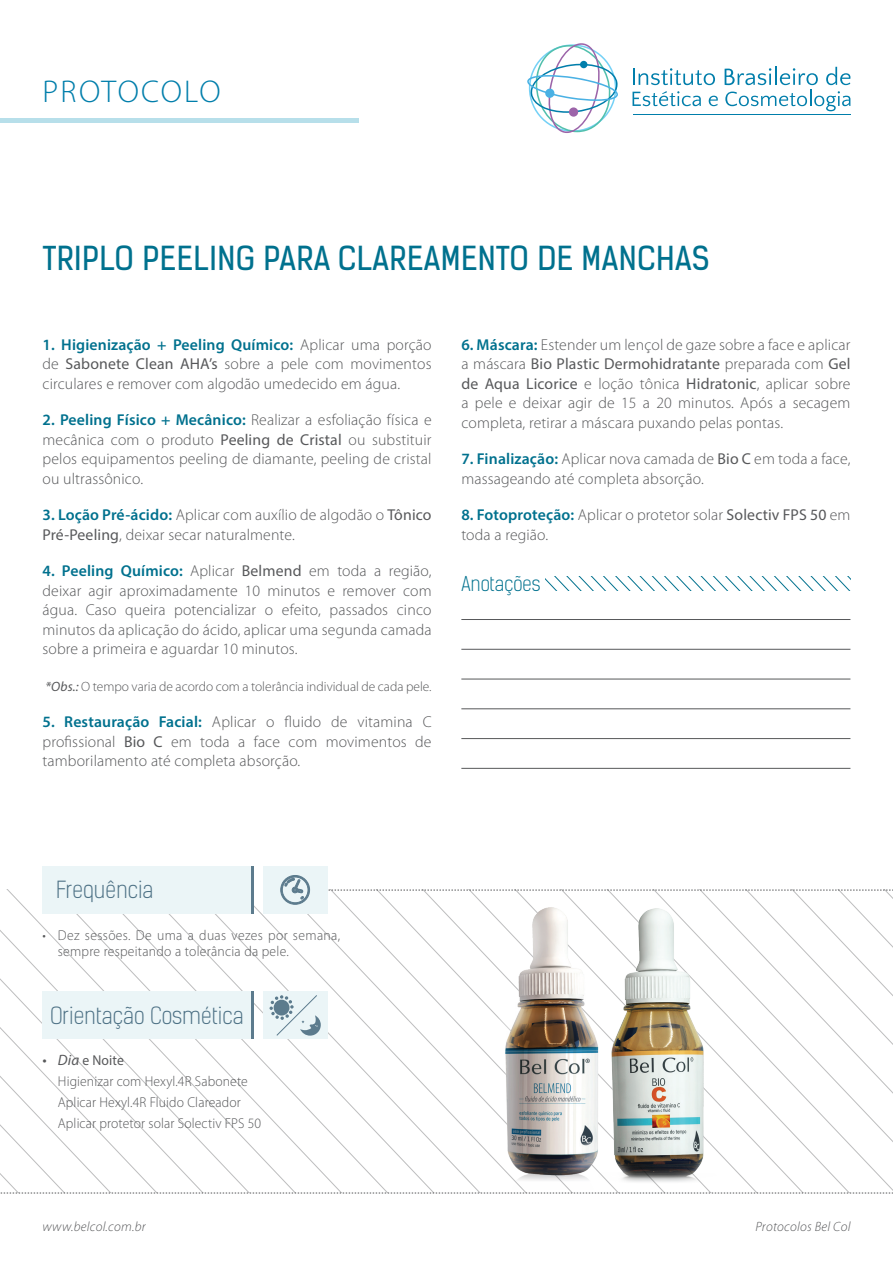
<style>
.page{position:relative;width:893px;height:1263px;background:#fff}
.page>*{position:absolute;margin:0;border:0;box-sizing:border-box;transform-origin:0 0}
.t1{font:300 31.65px "Myriad Pro";letter-spacing:.06em;color:#007eab}
.t2{font:31.5px "Kelson Sans";letter-spacing:.015em;color:#00718e}
.t3{font:300 22.5px "Kelson Sans";color:#4d7185}
.t4{font:300 19.5px "Kelson Sans";color:#00718e}
.t5{font:300 15.75px/19.5px "Myriad Pro";letter-spacing:.01em;color:#57585a;text-align:justify}
.t6{font:300 14.4px/21px "Myriad Pro";letter-spacing:.01em;color:#57585a;scale:.95 1}
.t7{font:300 13.5px "Myriad Pro";color:#57585a}
.t8{font:italic 300 13.5px "Myriad Pro";letter-spacing:.02em;color:#57585a}
.s1{font-weight:600;color:#00718e}
.s2{font-weight:400}
.s3{font-weight:400;font-style:italic}
.s4{font-weight:400;font-style:italic;font-size:15px}
</style>
<div class="page">
<svg style="left:527px;top:43px;width:91px;height:90px"></svg>
<div style="left:569px;top:107px;width:9px;height:10px;background:#9c64a9;border-radius:50%"></div>
<div style="left:580px;top:61px;width:7px;height:7px;background:#007eab;border-radius:50%"></div>
<svg style="left:633px;top:68px;width:82px;height:17px"></svg>
<svg style="left:632px;top:91px;width:69px;height:15px"></svg>
<svg style="left:709px;top:96px;width:9px;height:10px"></svg>
<svg style="left:725px;top:67px;width:125px;height:44px"></svg>
<hr style="left:633px;top:115px;width:217px;height:1px;background:#007eab">
<hr style="left:0;top:118px;width:359px;height:4px;background:#b7dfea">
<svg style="left:0;top:890px;width:893px;height:303px"></svg>
<svg style="left:0;top:1193px;width:893px;height:1px"></svg>
<div style="left:43px;top:992px;width:208px;height:47px;background:#ebf5f7"></div>
<hr style="left:251px;top:992px;width:3px;height:47px;background:#5c7b8d">
<div style="left:263px;top:992px;width:65px;height:47px;background:#ebf5f7"></div>
<svg style="left:270px;top:995px;width:51px;height:41px"></svg>
<div style="left:43px;top:866px;width:208px;height:47px;background:#ebf5f7"></div>
<hr style="left:251px;top:866px;width:3px;height:47px;background:#5c7b8d">
<div style="left:263px;top:866px;width:65px;height:47px;background:#ebf5f7"></div>
<svg style="left:280px;top:875px;width:613px;height:30px"></svg>
<hr style="left:461px;top:619px;width:389px;height:1px;background:#57585a">
<hr style="left:461px;top:649px;width:389px;height:1px;background:#57585a">
<hr style="left:461px;top:679px;width:389px;height:1px;background:#57585a">
<hr style="left:461px;top:708px;width:389px;height:1px;background:#57585a">
<hr style="left:461px;top:738px;width:389px;height:1px;background:#57585a">
<hr style="left:461px;top:768px;width:389px;height:1px;background:#57585a">
<svg style="left:546px;top:576px;width:304px;height:15px"></svg>
<img style="left:607px;top:909px;width:110px;height:276px">
<img style="left:497px;top:893px;width:110px;height:266px">
<img style="left:497px;top:1159px;width:110px;height:30px">
<h1 class="t1" style="left:43px;top:74px;width:180px">PROTOCOLO</h1>
<h2 class="t2" style="left:43px;top:239px;width:668px">TRIPLO PEELING PARA CLAREAMENTO DE MANCHAS</h2>
<p class="t5" style="left:43px;top:335px;width:391px"><span class="s1">1. Higienização + Peeling Químico:</span> Aplicar uma porção de <span class="s2">Sabonete Clean AHA’s</span> sobre a pele com movimentos circulares e remover com algodão umedecido em água.</p>
<p class="t5" style="left:43px;top:410px;width:391px"><span class="s1">2. Peeling Físico + Mecânico:</span> Realizar a esfoliação física e mecânica com o produto <span class="s2">Peeling de Cristal</span> ou substituir pelos equipamentos peeling de diamante, peeling de cristal ou ultrassônico.</p>
<p class="t5" style="left:43px;top:505px;width:391px"><span class="s1">3. Loção Pré-ácido:</span> Aplicar com auxílio de algodão o <span class="s2">Tônico<br>Pré-Peeling</span>, deixar secar naturalmente.</p>
<p class="t5" style="left:43px;top:561px;width:391px"><span class="s1">4. Peeling Químico:</span> Aplicar <span class="s2">Belmend</span> em toda a região, deixar agir aproximadamente 10 minutos e remover com água. Caso queira potencializar o efeito, passados cinco minutos da aplicação do ácido, aplicar uma segunda camada sobre a primeira e aguardar 10 minutos.</p>
<p class="t7" style="left:46px;top:679px;width:388px"><span class="s3">*Obs.:</span> O tempo varia de acordo com a tolerância individual de cada pele.</p>
<p class="t5" style="left:43px;top:712px;width:391px"><span class="s1">5. Restauração Facial:</span> Aplicar o fluido de vitamina C profissional <span class="s2">Bio C</span> em toda a face com movimentos de tamborilamento até completa absorção.</p>
<p class="t5" style="left:461px;top:335px;width:391px"><span class="s1">6. Máscara:</span> Estender um lençol de gaze sobre a face e aplicar a máscara <span class="s2">Bio Plastic Dermohidratante</span> preparada com <span class="s2">Gel de Aqua Licorice</span> e loção tônica <span class="s2">Hidratonic</span>, aplicar sobre a pele e deixar agir de 15 a 20 minutos. Após a secagem completa, retirar a máscara puxando pelas pontas.</p>
<p class="t5" style="left:461px;top:449px;width:391px"><span class="s1">7. Finalização:</span> Aplicar nova camada de <span class="s2">Bio C</span> em toda a face, massageando até completa absorção.</p>
<p class="t5" style="left:461px;top:505px;width:391px"><span class="s1">8. Fotoproteção:</span> Aplicar o protetor solar <span class="s2">Solectiv FPS 50</span> em toda a região.</p>
<p class="t4" style="left:461px;top:572px;width:81px">Anotações</p>
<h3 class="t3" style="left:56px;top:876px;width:99px">Frequência</h3>
<p class="t6" style="left:58px;top:927px;width:299px;line-height:16.6px;text-indent:-15px">• Dez sessões. De uma a duas vezes por semana, sempre respeitando a tolerância da pele.</p>
<h3 class="t3" style="left:50px;top:1002px;width:195px">Orientação Cosmética</h3>
<p class="t6" style="left:58px;top:1050px;width:216px;text-indent:-15px"><span class="s4">• Dia</span> <span class="s2">e Noite<br></span>Higienizar com Hexyl.4R Sabonete<br>Aplicar Hexyl.4R Fluido Clareador<br>Aplicar protetor solar Solectiv FPS 50</p>
<p class="t8" style="left:43px;top:1219px;width:105px">www.belcol.com.br</p>
<p class="t8" style="left:755px;top:1219px;width:96px">Protocolos Bel Col</p>
</div>
